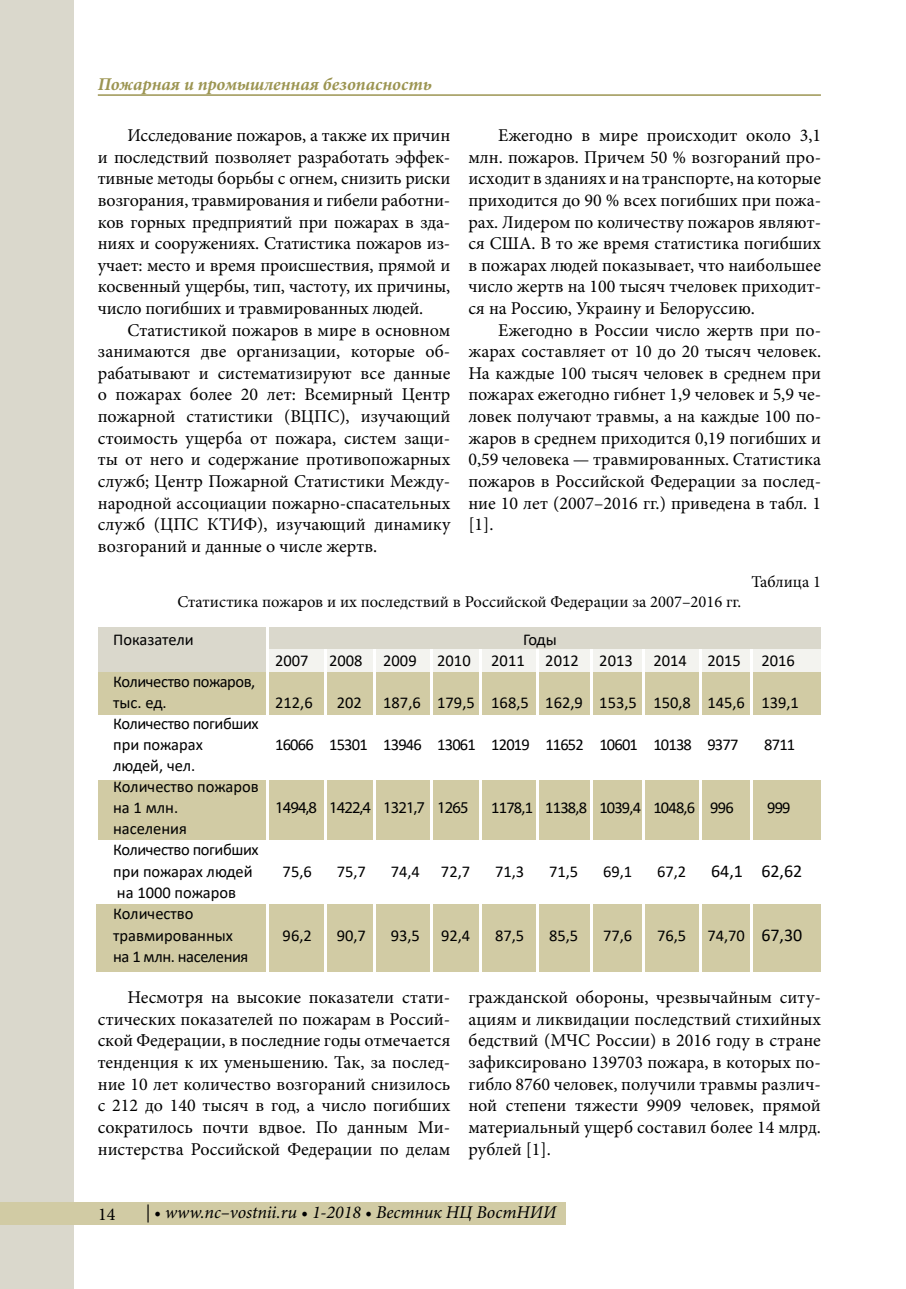
<style>
.page{position:relative;width:906px;height:1289px;background:#fff}
.page>*{position:absolute;margin:0;border:0;box-sizing:border-box;transform-origin:0 0}
.t1{font:18px/21.6px "Minion Pro";color:#000;text-align:justify}
.t2{font:italic 18px "Minion Pro";color:#000}
.t3{font:italic 700 18px "Minion Pro";color:#9c9552}
.t4{font:18px "Calibri";color:#000}
.t5{font:16.5px/21.3px "Calibri";color:#000}
.t6{font:16.5px "Minion Pro";color:#000}
.t7{font:16.5px "Calibri";letter-spacing:-.05em;color:#000}
.t8{font:16.5px/21px "Calibri";letter-spacing:-.025em;color:#000}
.t9{font:16.5px "Myriad Pro";letter-spacing:-.05em;color:#000}
.s1{font-size:18px}
</style>
<div class="page">
<div style="left:0;top:0;width:74px;height:1288px;background:#dad8cc"></div>
<div style="left:0;top:1201px;width:566px;height:23px;background:#d1cba4"></div>
<hr style="left:98px;top:94px;width:723px;height:2px;background:#9c9552">
<div style="left:98px;top:627px;width:722px;height:45px;background:#dad8cc"></div>
<div style="left:97px;top:904px;width:724px;height:67px;background:#d1cba4"></div>
<div style="left:98px;top:672px;width:723px;height:43px;background:#d1cba4"></div>
<div style="left:98px;top:779px;width:722px;height:60px;background:#d1cba4"></div>
<hr style="left:267px;top:627px;width:2px;height:344px;background:#fff">
<div style="left:268px;top:649px;width:553px;height:22px;background:#f3f3ef"></div>
<hr style="left:325px;top:649px;width:2px;height:322px;background:#fff">
<hr style="left:373px;top:649px;width:2px;height:322px;background:#fff">
<hr style="left:431px;top:649px;width:2px;height:322px;background:#fff">
<hr style="left:480px;top:649px;width:2px;height:322px;background:#fff">
<hr style="left:536px;top:649px;width:2px;height:322px;background:#fff">
<hr style="left:590px;top:649px;width:3px;height:322px;background:#fff">
<hr style="left:642px;top:649px;width:2px;height:322px;background:#fff">
<hr style="left:699px;top:649px;width:3px;height:322px;background:#fff">
<hr style="left:750px;top:649px;width:2px;height:322px;background:#fff">
<p class="t3" style="left:98px;top:71px;width:335px">Пожарная и промышленная безопасность</p>
<p class="t1" style="left:98px;top:125px;width:354px;text-indent:30px">Исследование пожаров, а также их причин и последствий позволяет разработать эффек&shy;тивные методы борьбы с огнем, снизить риски возгорания, травмирования и гибели работни&shy;ков горных предприятий при пожарах в зда&shy;ниях и сооружениях. Статистика пожаров из&shy;учает: место и время происшествия, прямой и косвенный ущербы, тип, частоту, их причины, число погибших и травмированных людей.</p>
<p class="t1" style="left:98px;top:319px;width:354px;text-indent:30px">Статистикой пожаров в мире в основном занимаются две организации, которые об&shy;рабатывают и систематизируют все данные о пожарах более 20 лет: Всемирный Центр пожарной статистики (ВЦПС), изучающий стоимость ущерба от пожара, систем защи&shy;ты от него и содержание противопожарных служб; Центр Пожарной Статистики Между&shy;народной ассоциации пожарно-спасательных служб (ЦПС КТИФ), изучающий динамику возгораний и данные о числе жертв.</p>
<p class="t1" style="left:468px;top:125px;width:354px;text-indent:30px">Ежегодно в мире происходит около 3,1 млн. пожаров. Причем 50 % возгораний про&shy;исходит в зданиях и на транспорте, на которые приходится до 90 % всех погибших при пожа&shy;рах. Лидером по количеству пожаров являют&shy;ся США. В то же время статистика погибших в пожарах людей показывает, что наибольшее число жертв на 100 тысяч тчеловек приходит&shy;ся на Россию, Украину и Белоруссию.</p>
<p class="t1" style="left:468px;top:319px;width:354px;text-indent:30px">Ежегодно в России число жертв при по&shy;жарах составляет от 10 до 20 тысяч человек.<br>На каждые 100 тысяч человек в среднем при пожарах ежегодно гибнет 1,9 человек и 5,9 че&shy;ловек получают травмы, а на каждые 100 по&shy;жаров в среднем приходится 0,19 погибших и 0,59 человека — травмированных. Статистика пожаров в Российской Федерации за послед&shy;ние 10 лет (2007–2016 гг.) приведена в табл. 1 [1].</p>
<p class="t6" style="left:751px;top:570px;width:71px">Таблица 1</p>
<p class="t6" style="left:177px;top:590px;width:565px">Статистика пожаров и их последствий в Российской Федерации за 2007–2016 гг.</p>
<p class="t5" style="left:113px;top:628px;width:82px">Показатели</p>
<p class="t5" style="left:275px;top:628px;width:521px;text-align:center">Годы<br>2007 2008 2009 2010 2011 2012 2013 2014 2015 2016</p>
<p class="t8" style="left:113px;top:670px;width:144px">Количество пожаров, тыс. ед.</p>
<p class="t5" style="left:275px;top:691px;width:39px">212,6</p>
<p class="t5" style="left:337px;top:691px;width:27px">202</p>
<p class="t5" style="left:383px;top:691px;width:417px">187,6 179,5 168,5 162,9 153,5 150,8 145,6 139,1</p>
<p class="t8" style="left:113px;top:712px;width:147px">Количество погибших при пожарах</p>
<p class="t5" style="left:113px;top:754px;width:147px">людей, чел.<br>Количество пожаров на 1 млн.</p>
<p class="t5" style="left:113px;top:817px;width:147px">населения<br>Количество погибших при пожарах людей</p>
<p class="t5" style="left:113px;top:881px;width:124px">на 1000 пожаров<br>Количество травмированных</p>
<p class="t8" style="left:113px;top:945px;width:137px">на 1 млн. населения</p>
<p class="t7" style="left:275px;top:733px;width:465px">16066 15301 13946 13061 12019 11652 10601 10138 9377</p>
<p class="t5" style="left:764px;top:733px;width:32px">8711</p>
<p class="t9" style="left:275px;top:797px;width:195px">1494,8 1422,4 1321,7 1265</p>
<p class="t7" style="left:491px;top:796px;width:244px">1178,1 1138,8 1039,4 1048,6 996</p>
<p class="t5" style="left:767px;top:796px;width:25px">999</p>
<p class="t5" style="left:283px;top:860px;width:31px">75,6</p>
<p class="t5" style="left:337px;top:860px;width:31px">75,7</p>
<p class="t5" style="left:391px;top:860px;width:31px">74,4</p>
<p class="t5" style="left:441px;top:860px;width:31px">72,7</p>
<p class="t5" style="left:495px;top:860px;width:31px">71,3</p>
<p class="t5" style="left:549px;top:860px;width:31px">71,5</p>
<p class="t5" style="left:603px;top:860px;width:31px">69,1</p>
<p class="t5" style="left:657px;top:860px;width:31px">67,2</p>
<p class="t4" style="left:711px;top:858px;width:93px">64,1 62,62</p>
<p class="t5" style="left:283px;top:924px;width:31px">96,2</p>
<p class="t5" style="left:337px;top:924px;width:31px">90,7</p>
<p class="t5" style="left:391px;top:924px;width:31px">93,5</p>
<p class="t5" style="left:441px;top:924px;width:31px">92,4</p>
<p class="t5" style="left:495px;top:924px;width:31px">87,5</p>
<p class="t5" style="left:549px;top:924px;width:31px">85,5</p>
<p class="t5" style="left:603px;top:924px;width:31px">77,6</p>
<p class="t5" style="left:657px;top:924px;width:31px">76,5</p>
<p class="t5" style="left:707px;top:924px;width:96px">74,70 <span class="s1">67,30</span></p>
<p class="t1" style="left:98px;top:986px;width:354px;text-indent:30px">Несмотря на высокие показатели стати&shy;стических показателей по пожарам в Россий&shy;ской Федерации, в последние годы отмечается тенденция к их уменьшению. Так, за послед&shy;ние 10 лет количество возгораний снизилось с 212 до 140 тысяч в год, а число погибших сократилось почти вдвое. По данным Ми&shy;нистерства Российской Федерации по делам</p>
<p class="t1" style="left:468px;top:986px;width:354px">гражданской обороны, чрезвычайным ситу&shy;ациям и ликвидации последствий стихийных бедствий (МЧС России) в 2016 году в стране зафиксировано 139703 пожара, в которых по&shy;гибло 8760 человек, получили травмы различ&shy;ной степени тяжести 9909 человек, прямой материальный ущерб составил более 14 млрд. рублей [1].</p>
<p class="t1" style="left:98px;top:1203px;width:19px">14</p>
<p class="t2" style="left:146px;top:1199px;width:412px">| • www.nc–vostnii.ru • 1-2018 • Вестник НЦ ВостНИИ</p>
</div>
